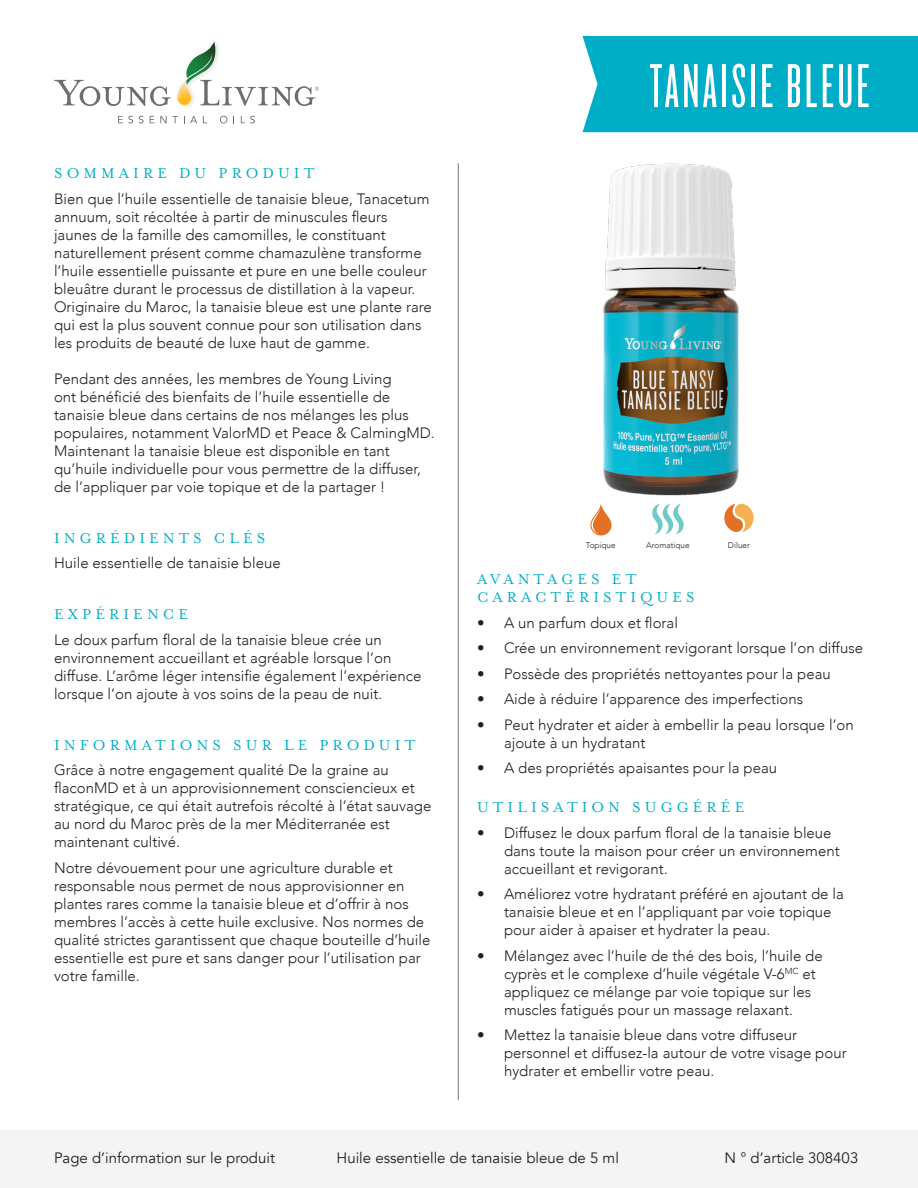
<style>
.page{position:relative;width:918px;height:1188px;background:#fff}
.page>*{position:absolute;margin:0;border:0;box-sizing:border-box;transform-origin:0 0}
.t1{font:64.5px "Knockout 26 Junior Flywght";letter-spacing:.05em;color:#fff}
.t2{font:16.5px/18px "Mrs Eaves OT";letter-spacing:.25em;color:#00adc6}
.t3{font:300 15px/18px "Avenir";color:#231f20}
.t4{font:15px "Avenir";color:#231f20}
.t5{font:300 8.25px "Avenir";color:#231f20}
</style>
<div class="page">
<svg style="left:590px;top:504px;width:22px;height:31px"></svg>
<svg style="left:652px;top:504px;width:32px;height:30px"></svg>
<svg style="left:724px;top:504px;width:30px;height:28px"></svg>
<img style="left:177px;top:94px;width:11px;height:13px">
<svg style="left:54px;top:80px;width:117px;height:26px"></svg>
<svg style="left:178px;top:41px;width:141px;height:65px"></svg>
<svg style="left:118px;top:116px;width:15px;height:7px"></svg>
<svg style="left:139px;top:116px;width:5px;height:7px"></svg>
<svg style="left:150px;top:116px;width:4px;height:7px"></svg>
<svg style="left:160px;top:116px;width:18px;height:7px"></svg>
<svg style="left:184px;top:116px;width:13px;height:7px"></svg>
<svg style="left:220px;top:116px;width:7px;height:7px"></svg>
<svg style="left:241px;top:116px;width:14px;height:7px"></svg>
<div style="left:0;top:1130px;width:918px;height:58px;background:#f4f4f4"></div>
<hr style="left:458px;top:163px;width:1px;height:937px;background:#777779">
<div style="left:583px;top:36px;width:335px;height:96px;background:#00adc6"></div>
<img style="left:603px;top:163px;width:136px;height:333px">
<p class="t2" style="left:54px;top:164px;width:262px">SOMMAIRE DU PRODUIT</p>
<p class="t3" style="left:54px;top:190px;width:379px">Bien que l’huile essentielle de tanaisie bleue, Tanacetum annuum, soit récoltée à partir de minuscules fleurs jaunes de la famille des camomilles, le constituant naturellement présent comme chamazulène transforme l’huile essentielle puissante et pure en une belle couleur bleuâtre durant le processus de distillation à la vapeur.<br>Originaire du Maroc, la tanaisie bleue est une plante rare qui est la plus souvent connue pour son utilisation dans les produits de beauté de luxe haut de gamme.</p>
<p class="t3" style="left:54px;top:370px;width:382px">Pendant des années, les membres de Young Living<br>ont bénéficié des bienfaits de l’huile essentielle de tanaisie bleue dans certains de nos mélanges les plus populaires, notamment ValorMD et Peace &amp; CalmingMD.<br>Maintenant la tanaisie bleue est disponible en tant qu’huile individuelle pour vous permettre de la diffuser, de l’appliquer par voie topique et de la partager !</p>
<p class="t2" style="left:54px;top:529px;width:213px">INGRÉDIENTS CLÉS</p>
<p class="t3" style="left:54px;top:554px;width:228px">Huile essentielle de tanaisie bleue</p>
<p class="t2" style="left:54px;top:605px;width:136px">EXPÉRIENCE</p>
<p class="t3" style="left:54px;top:631px;width:369px">Le doux parfum floral de la tanaisie bleue crée un environnement accueillant et agréable lorsque l’on diffuse. L’arôme léger intensifie également l’expérience lorsque l’on ajoute à vos soins de la peau de nuit.</p>
<p class="t2" style="left:54px;top:736px;width:363px">INFORMATIONS SUR LE PRODUIT</p>
<p class="t3" style="left:54px;top:761px;width:379px">Grâce à notre engagement qualité De la graine au flaconMD et à un approvisionnement consciencieux et stratégique, ce qui était autrefois récolté à l’état sauvage au nord du Maroc près de la mer Méditerranée est maintenant cultivé.</p>
<p class="t3" style="left:54px;top:859px;width:378px">Notre dévouement pour une agriculture durable et responsable nous permet de nous approvisionner en plantes rares comme la tanaisie bleue et d’offrir à nos membres l’accès à cette huile exclusive. Nos normes de qualité strictes garantissent que chaque bouteille d’huile essentielle est pure et sans danger pour l’utilisation par votre famille.</p>
<p class="t1" style="left:649px;top:50px;width:222px">TANAISIE BLEUE</p>
<p class="t5" style="left:586px;top:541px;width:31px">Topique</p>
<p class="t5" style="left:646px;top:541px;width:45px">Aromatique</p>
<p class="t5" style="left:728px;top:541px;width:23px">Diluer</p>
<p class="t2" style="left:477px;top:570px;width:219px">AVANTAGES ET<br>CARACTÉRISTIQUES</p>
<p class="t3" style="left:477px;top:614px;width:203px">• A un parfum doux et floral</p>
<p class="t3" style="left:477px;top:639px;width:388px">• Crée un environnement revigorant lorsque l’on diffuse</p>
<p class="t3" style="left:477px;top:665px;width:355px">• Possède des propriétés nettoyantes pour la peau</p>
<p class="t3" style="left:477px;top:690px;width:328px">• Aide à réduire l’apparence des imperfections</p>
<p class="t3" style="left:504px;top:716px;width:351px;text-indent:-27px">• Peut hydrater et aider à embellir la peau lorsque l’on ajoute à un hydratant</p>
<p class="t3" style="left:477px;top:759px;width:302px">• A des propriétés apaisantes pour la peau</p>
<p class="t2" style="left:477px;top:798px;width:269px">UTILISATION SUGGÉRÉE</p>
<p class="t3" style="left:504px;top:824px;width:337px;text-indent:-27px">• Diffusez le doux parfum floral de la tanaisie bleue dans toute la maison pour créer un environnement accueillant et revigorant.</p>
<p class="t3" style="left:504px;top:885px;width:341px;text-indent:-27px">• Améliorez votre hydratant préféré en ajoutant de la tanaisie bleue et en l’appliquant par voie topique pour aider à apaiser et hydrater la peau.</p>
<p class="t3" style="left:504px;top:947px;width:320px;text-indent:-27px">• Mélangez avec l’huile de thé des bois, l’huile de cyprès et le complexe d’huile végétale V-6<sup>MC</sup> et appliquez ce mélange par voie topique sur les muscles fatigués pour un massage relaxant.</p>
<p class="t3" style="left:504px;top:1026px;width:344px;text-indent:-27px">• Mettez la tanaisie bleue dans votre diffuseur personnel et diffusez-la autour de votre visage pour hydrater et embellir votre peau.</p>
<p class="t4" style="left:54px;top:1148px;width:223px">Page d’information sur le produit</p>
<p class="t4" style="left:337px;top:1148px;width:284px">Huile essentielle de tanaisie bleue de 5 ml</p>
<p class="t4" style="left:725px;top:1148px;width:135px">N ° d’article 308403</p>
</div>
